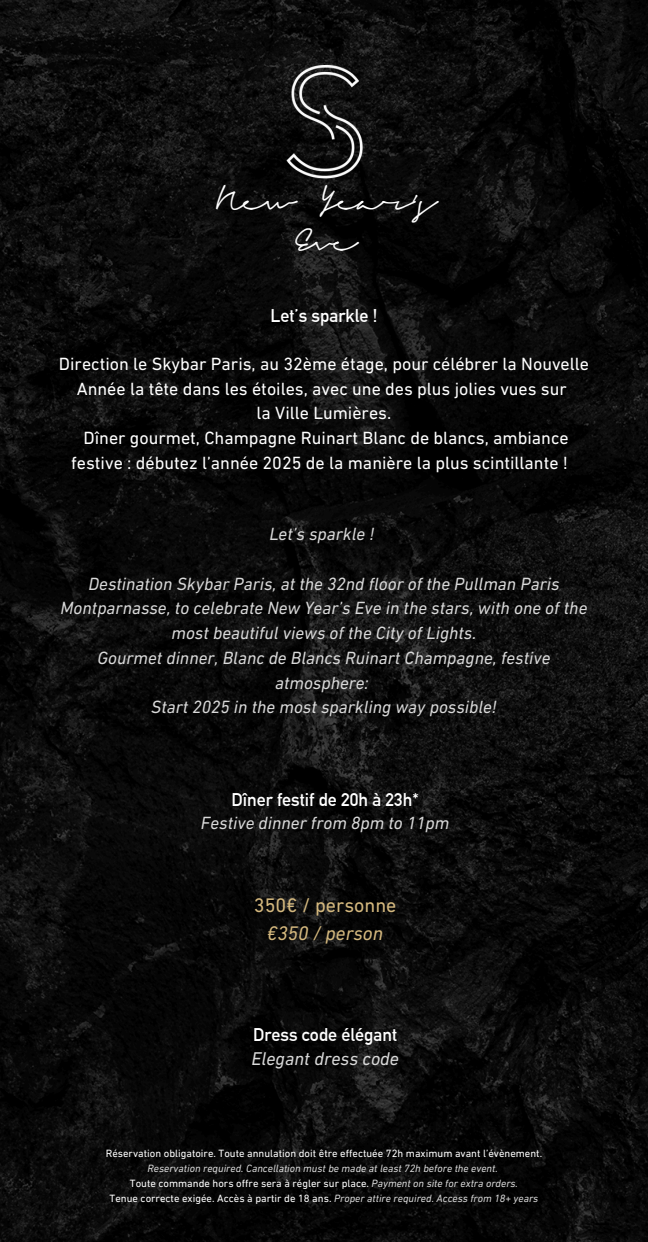
<style>
.page{position:relative;width:648px;height:1242px;background:#fff}
.page>*{position:absolute;margin:0;border:0;box-sizing:border-box;transform-origin:0 0}
.t1{font:29px/40.5px "Signerica Fat";color:#fff;text-align:center}
.t2{font:20px/27.8px "DIN Next LT Pro";color:#d4b87e;text-align:center}
.t3{font:italic 18.8px "DIN Next LT Pro";color:#d9d9d9}
.t4{font:italic 18px/24.8px "DIN Next LT Pro";color:#d9d9d9;text-align:center}
.t5{font:18px/24.8px "DIN Next LT Pro";color:#fff;text-align:center}
.t6{font:700 18px "DIN Alternate";color:#fff}
.t7{font:10.7px "DIN Next LT Pro";color:#fff}
.t8{font:italic 10.7px "DIN Next LT Pro";color:#d9d9d9}
.s1{font-family:"DIN Alternate";font-weight:700;font-style:normal;color:#fff}
.s2{font-style:italic}
.s3{font-style:italic;color:#d9d9d9}
</style>
<div class="page">
<img style="left:0;top:0;width:648px;height:1242px">
<img style="left:267px;top:66px;width:117px;height:118px">
<p class="t1" style="left:216px;top:182px;width:221px">New Year’s<br>Eve</p>
<h1 class="t6" style="left:270px;top:305px;width:109px">Let’s sparkle !</h1>
<h2 class="t5" style="left:59px;top:353px;width:532px">Direction le Skybar Paris, au 32ème étage, pour célébrer la Nouvelle Année la tête dans les étoiles, avec une des plus jolies vues sur<br>la Ville Lumières.<br>Dîner gourmet, Champagne Ruinart Blanc de blancs, ambiance festive : débutez l’année 2025 de la manière la plus scintillante !</h2>
<h3 class="t4" style="left:269px;top:523px;width:107px">Let’s sparkle !</h3>
<h3 class="t4" style="left:61px;top:573px;width:528px">Destination Skybar Paris, at the 32nd floor of the Pullman Paris Montparnasse, to celebrate New Year’s Eve in the stars, with one of the most beautiful views of the City of Lights.<br>Gourmet dinner, Blanc de Blancs Ruinart Champagne, festive atmosphere:<br>Start 2025 in the most sparkling way possible!</h3>
<h3 class="t4" style="left:201px;top:790px;width:250px;line-height:23.2px"><span class="s1">Dîner festif de 20h à 23h*<br></span>Festive dinner from 8pm to 11pm</h3>
<h4 class="t2" style="left:254px;top:893px;width:144px">350€ / personne <span class="s2">€350 / person</span></h4>
<h3 class="t6" style="left:253px;top:1024px;width:146px">Dress code élégant</h3>
<h3 class="t3" style="left:251px;top:1051px;width:149px">Elegant dress code</h3>
<h3 class="t7" style="left:106px;top:1149px;width:438px">Réservation obligatoire. Toute annulation doit être effectuée 72h maximum avant l’évènement.</h3>
<p class="t8" style="left:148px;top:1164px;width:352px">Reservation required. Cancellation must be made at least 72h before the event.</p>
<p class="t7" style="left:130px;top:1179px;width:390px">Toute commande hors offre sera à régler sur place. <span class="s3">Payment on site for extra orders.</span></p>
<p class="t7" style="left:110px;top:1194px;width:430px">Tenue correcte exigée. Accès à partir de 18 ans. <span class="s3">Proper attire required. Access from 18+ years</span></p>
</div>
